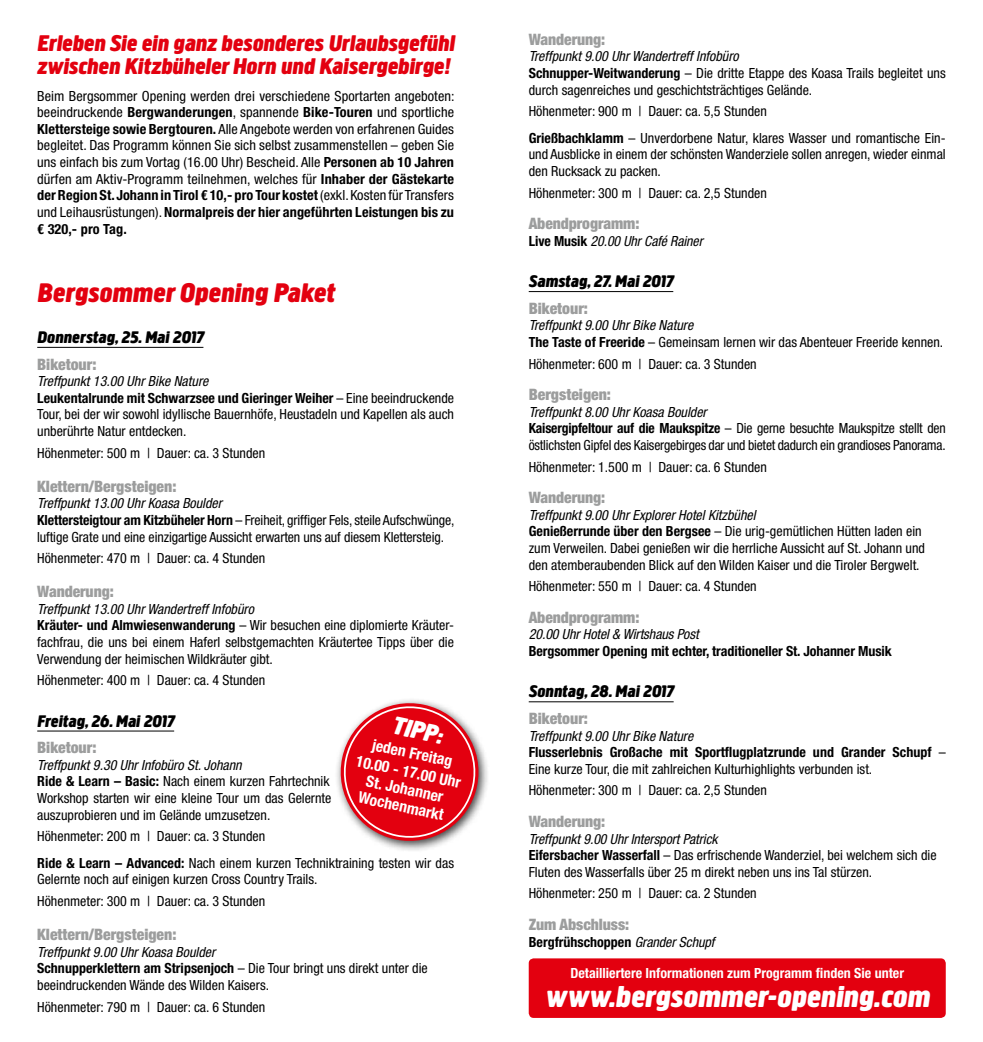
<style>
.page{position:relative;width:983px;height:1042px;background:#fff}
.page>*{position:absolute;margin:0;border:0;box-sizing:border-box;transform-origin:0 0}
.t1{font:italic 900 31.5px "Creighton Pro";letter-spacing:.03em;color:#fff}
.t2{font:italic 900 28px "Creighton Pro";letter-spacing:.03em;color:#e3000f}
.t3{font:italic 900 26.25px "Creighton Pro";color:#fff}
.t4{font:italic 900 23.62px/22.8px "Creighton Pro";letter-spacing:.025em;color:#e3000f}
.t5{font:italic 900 17.5px "Creighton Pro";letter-spacing:.03em;color:#000}
.t6{font:900 condensed 15.75px "Helvetica Neue LT Pro";color:#9c9d9d}
.t7{font:700 condensed 15.75px/19.2px "Helvetica Neue LT Pro";color:#fff;text-align:center}
.t8{font:condensed 14px/16.6px "Helvetica Neue LT Pro";color:#000}
.t9{font:700 condensed 14px "Helvetica Neue LT Pro";letter-spacing:-.005em;color:#000}
.t10{font:italic condensed 14px "Helvetica Neue LT Pro";letter-spacing:-.005em;color:#000}
.t11{font:700 condensed 14px "Helvetica Neue LT Pro";color:#fff}
.s1{font-weight:700}
.s2{font-style:italic}
.s3{font-weight:700;font-style:normal}
.s4{font-weight:400;font-style:italic}
</style>
<div class="page">
<div style="left:528px;top:958px;width:417px;height:60px;background:#e3000f;border-radius:5px"></div>
<hr style="left:37px;top:347px;width:166px;height:1px;background:#000">
<hr style="left:37px;top:730px;width:137px;height:1px;background:#000">
<hr style="left:528px;top:291px;width:145px;height:1px;background:#000">
<hr style="left:528px;top:701px;width:145px;height:1px;background:#000">
<div style="left:334px;top:697px;width:156px;height:156px;background:#000;opacity:.75"></div>
<svg style="left:334px;top:697px;width:151px;height:150px"></svg>
<h3 class="t4" style="left:37px;top:32px;width:418px">Erleben Sie ein ganz besonderes Urlaubsgefühl zwischen Kitzbüheler Horn und Kaisergebirge!</h3>
<p class="t8" style="left:37px;top:87px;width:419px;text-align:justify">Beim Bergsommer Opening werden drei verschiedene Sportarten angeboten: beeindruckende <span class="s1">Bergwanderungen</span>, spannende <span class="s1">Bike-Touren</span> und sportliche <span class="s1">Klettersteige sowie Bergtouren.</span> Alle Angebote werden von erfahrenen Guides begleitet. Das Programm können Sie sich selbst zusammenstellen – geben Sie uns einfach bis zum Vortag (16.00 Uhr) Bescheid. Alle <span class="s1">Personen ab 10 Jahren </span>dürfen am Aktiv-Programm teilnehmen, welches für <span class="s1">Inhaber der Gästekarte der Region St. Johann in Tirol € 10,- pro Tour kostet</span> (exkl. Kosten für Transfers und Leihausrüstungen). <span class="s1">Normalpreis der hier angeführten Leistungen bis zu € 320,- pro Tag.</span></p>
<h2 class="t2" style="left:37px;top:276px;width:298px">Bergsommer Opening Paket</h2>
<p class="t5" style="left:37px;top:327px;width:168px">Donnerstag, 25. Mai 2017</p>
<p class="t6" style="left:37px;top:354px;width:61px">Biketour:</p>
<p class="t8" style="left:37px;top:373px;width:418px"><span class="s2">Treffpunkt 13.00 Uhr Bike Nature<br></span><span class="s1">Leukentalrunde mit Schwarzsee und Gieringer Weiher</span> – Eine beeindruckende Tour, bei der wir sowohl idyllische Bauernhöfe, Heustadeln und Kapellen als auch unberührte Natur entdecken.</p>
<p class="t8" style="left:37px;top:444px;width:229px">Höhenmeter: 500 m | Dauer: ca. 3 Stunden</p>
<p class="t6" style="left:37px;top:477px;width:141px">Klettern/Bergsteigen:</p>
<p class="t8" style="left:37px;top:495px;width:419px"><span class="s2">Treffpunkt 13.00 Uhr Koasa Boulder<br></span><span class="s1">Klettersteigtour am Kitzbüheler Horn</span> – Freiheit, griffiger Fels, steile Aufschwünge, luftige Grate und eine einzigartige Aussicht erwarten uns auf diesem Klettersteig.</p>
<p class="t8" style="left:37px;top:550px;width:229px">Höhenmeter: 470 m | Dauer: ca. 4 Stunden</p>
<p class="t6" style="left:37px;top:582px;width:78px">Wanderung:</p>
<p class="t8" style="left:37px;top:600px;width:418px"><span class="s2">Treffpunkt 13.00 Uhr Wandertreff Infobüro<br></span><span class="s1">Kräuter- und Almwiesenwanderung</span> – Wir besuchen eine diplomierte Kräuter&shy;fachfrau, die uns bei einem Haferl selbstgemachten Kräutertee Tipps über die Verwendung der heimischen Wildkräuter gibt.</p>
<p class="t8" style="left:37px;top:672px;width:229px">Höhenmeter: 400 m | Dauer: ca. 4 Stunden</p>
<p class="t5" style="left:37px;top:711px;width:138px">Freitag, 26. Mai 2017</p>
<p class="t6" style="left:37px;top:738px;width:61px">Biketour:</p>
<p class="t8" style="left:37px;top:756px;width:296px"><span class="s2">Treffpunkt 9.30 Uhr Infobüro St. Johann<br></span><span class="s1">Ride &amp; Learn – Basic:</span> Nach einem kurzen Fahrtechnik Workshop starten wir eine kleine Tour um das Gelernte auszuprobieren und im Gelände umzusetzen.</p>
<p class="t8" style="left:37px;top:823px;width:418px;line-height:26.6px">Höhenmeter: 200 m | Dauer: ca. 3 Stunden<br><span class="s1">Ride &amp; Learn – Advanced:</span> Nach einem kurzen Techniktraining testen wir das</p>
<p class="t8" style="left:37px;top:868px;width:282px;line-height:21.5px">Gelernte noch auf einigen kurzen Cross Country Trails.<br>Höhenmeter: 300 m | Dauer: ca. 3 Stunden</p>
<p class="t6" style="left:37px;top:925px;width:141px">Klettern/Bergsteigen:</p>
<p class="t8" style="left:37px;top:943px;width:392px"><span class="s2">Treffpunkt 9.00 Uhr Koasa Boulder<br></span><span class="s1">Schnupperklettern am Stripsenjoch</span> – Die Tour bringt uns direkt unter die beeindruckenden Wände des Wilden Kaisers.</p>
<p class="t8" style="left:37px;top:998px;width:229px">Höhenmeter: 790 m | Dauer: ca. 6 Stunden</p>
<h3 class="t3" style="left:396px;top:710px;width:52px;rotate:12deg">TIPP:</h3>
<p class="t7" style="left:362px;top:732px;width:108px;rotate:12deg">jeden Freitag<br>10.00 - 17.00 Uhr</p>
<p class="t7" style="left:364px;top:771px;width:88px;line-height:17.5px;text-align:left;rotate:12deg">St. Johanner<br>Wochenmarkt</p>
<p class="t6" style="left:528px;top:30px;width:78px">Wanderung:</p>
<p class="t8" style="left:528px;top:48px;width:418px"><span class="s2">Treffpunkt 9.00 Uhr Wandertreff Infobüro<br></span><span class="s1">Schnupper-Weitwanderung</span> – Die dritte Etappe des Koasa Trails begleitet uns durch sagenreiches und geschichtsträchtiges Gelände.</p>
<p class="t8" style="left:528px;top:98px;width:418px;line-height:26.6px">Höhenmeter: 900 m | Dauer: ca. 5,5 Stunden<br><span class="s1">Grießbachklamm</span> – Unverdorbene Natur, klares Wasser und romantische Ein-</p>
<p class="t8" style="left:528px;top:146px;width:418px">und Ausblicke in einem der schönsten Wanderziele sollen anregen, wieder einmal den Rucksack zu packen.</p>
<p class="t8" style="left:528px;top:184px;width:239px">Höhenmeter: 300 m | Dauer: ca. 2,5 Stunden</p>
<p class="t6" style="left:528px;top:214px;width:112px">Abendprogramm:</p>
<p class="t10" style="left:528px;top:233px;width:175px"><span class="s3">Live Musik</span> 20.00 Uhr Café Rainer</p>
<p class="t5" style="left:528px;top:271px;width:146px">Samstag, 27. Mai 2017</p>
<p class="t6" style="left:528px;top:299px;width:61px">Biketour:</p>
<p class="t8" style="left:528px;top:317px;width:416px"><span class="s2">Treffpunkt 9.00 Uhr Bike Nature<br></span><span class="s1">The Taste of Freeride</span> – Gemeinsam lernen wir das Abenteuer Freeride kennen.</p>
<p class="t8" style="left:528px;top:355px;width:229px">Höhenmeter: 600 m | Dauer: ca. 3 Stunden</p>
<p class="t6" style="left:528px;top:385px;width:84px">Bergsteigen:</p>
<p class="t8" style="left:528px;top:403px;width:418px"><span class="s2">Treffpunkt 8.00 Uhr Koasa Boulder<br></span><span class="s1">Kaisergipfeltour auf die Maukspitze</span> – Die gerne besuchte Maukspitze stellt den östlichsten Gipfel des Kaisergebirges dar und bietet dadurch ein grandioses Panorama.</p>
<p class="t8" style="left:528px;top:458px;width:239px">Höhenmeter: 1.500 m | Dauer: ca. 6 Stunden</p>
<p class="t6" style="left:528px;top:488px;width:78px">Wanderung:</p>
<p class="t8" style="left:528px;top:506px;width:397px"><span class="s2">Treffpunkt 9.00 Uhr Explorer Hotel Kitzbühel<br></span><span class="s1">Genießerrunde über den Bergsee</span> – Die urig-gemütlichen Hütten laden ein zum Verweilen. Dabei genießen wir die herrliche Aussicht auf St. Johann und den atemberaubenden Blick auf den Wilden Kaiser und die Tiroler Bergwelt.</p>
<p class="t8" style="left:528px;top:578px;width:229px">Höhenmeter: 550 m | Dauer: ca. 4 Stunden</p>
<p class="t6" style="left:528px;top:608px;width:112px">Abendprogramm:</p>
<p class="t10" style="left:528px;top:626px;width:171px">20.00 Uhr Hotel &amp; Wirtshaus Post</p>
<p class="t9" style="left:528px;top:642px;width:364px">Bergsommer Opening mit echter, traditioneller St. Johanner Musik</p>
<p class="t5" style="left:528px;top:681px;width:146px">Sonntag, 28. Mai 2017</p>
<p class="t6" style="left:528px;top:709px;width:61px">Biketour:</p>
<p class="t8" style="left:528px;top:727px;width:418px"><span class="s2">Treffpunkt 9.00 Uhr Bike Nature<br></span><span class="s1">Flusserlebnis Großache mit Sportflugplatzrunde und Grander Schupf</span> –<br>Eine kurze Tour, die mit zahlreichen Kulturhighlights verbunden ist.</p>
<p class="t8" style="left:528px;top:782px;width:239px">Höhenmeter: 300 m | Dauer: ca. 2,5 Stunden</p>
<p class="t6" style="left:528px;top:812px;width:78px">Wanderung:</p>
<p class="t8" style="left:528px;top:830px;width:409px"><span class="s2">Treffpunkt 9.00 Uhr Intersport Patrick<br></span><span class="s1">Eifersbacher Wasserfall</span> – Das erfrischende Wanderziel, bei welchem sich die<br>Fluten des Wasserfalls über 25 m direkt neben uns ins Tal stürzen.</p>
<p class="t8" style="left:528px;top:885px;width:229px">Höhenmeter: 250 m | Dauer: ca. 2 Stunden</p>
<p class="t6" style="left:528px;top:915px;width:102px">Zum Abschluss:</p>
<p class="t9" style="left:528px;top:933px;width:187px">Bergfrühschoppen <span class="s4">Grander Schupf</span></p>
<p class="t11" style="left:570px;top:964px;width:335px">Detailliertere Informationen zum Programm finden Sie unter</p>
<h1 class="t1" style="left:545px;top:978px;width:385px">www.bergsommer-opening.com</h1>
</div>
